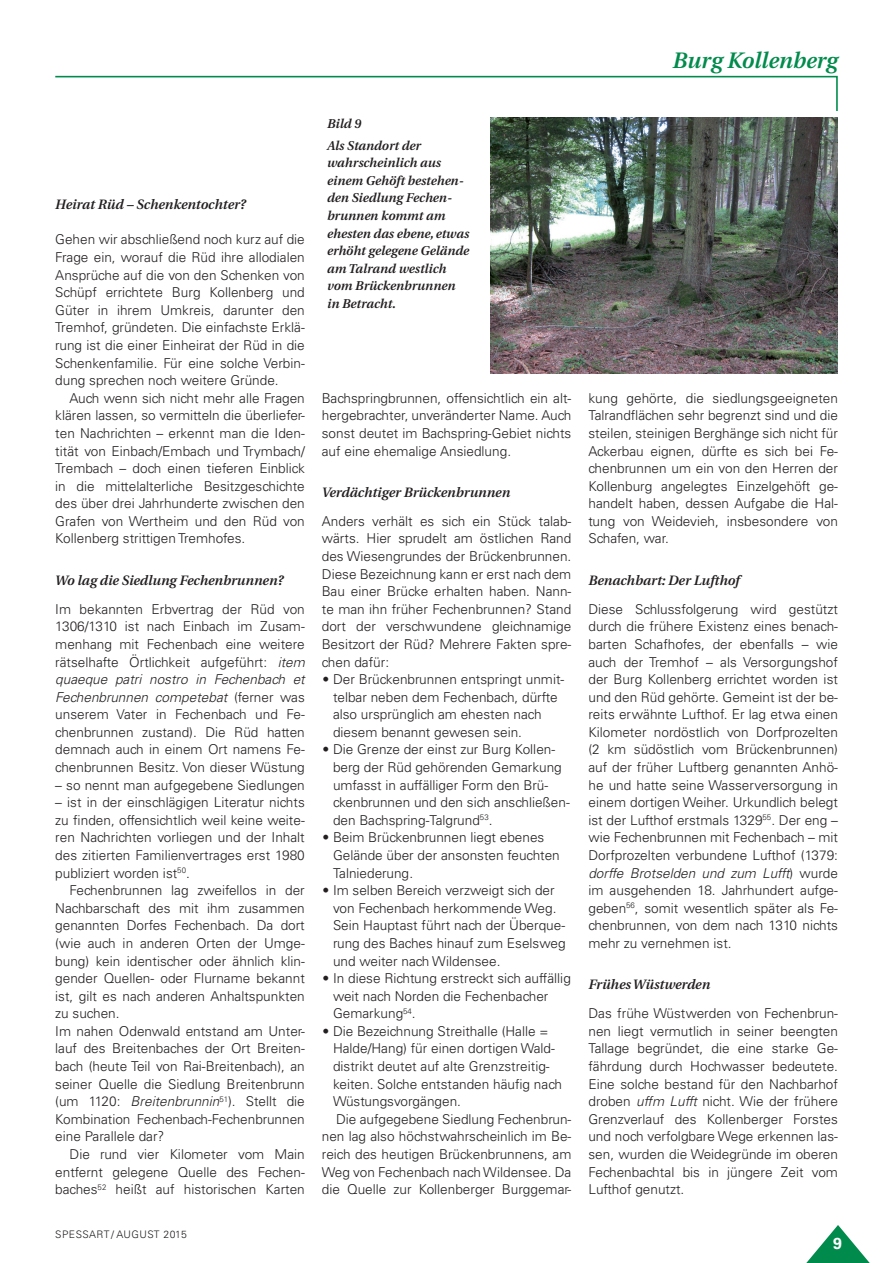
<style>
.page{position:relative;width:893px;height:1263px;background:#fff}
.page>*{position:absolute;margin:0;border:0;box-sizing:border-box;transform-origin:0 0}
.t1{font:italic 600 22.35px "Utopia";color:#008b4c}
.t2{font:700 16.05px "Univers LT";color:#fff}
.t3{font:300 13.65px/17.5px "Univers LT";color:#231f20;text-align:justify}
.t4{font:italic 600 13.65px "Utopia";color:#231f20}
.t5{font:italic 600 12.75px/17.5px "Utopia";color:#231f20}
.t6{font:300 10.35px "Univers LT";letter-spacing:.045em;color:#231f20}
.s1{font-style:italic}
.s2{font-stretch:condensed}
</style>
<div class="page">
<svg style="left:806px;top:1225px;width:64px;height:38px"></svg>
<svg style="left:55px;top:75px;width:783px;height:36px"></svg>
<img style="left:490px;top:118px;width:348px;height:255px">
<h1 class="t1" style="left:673px;top:48px;width:167px">Burg Kollenberg</h1>
<p class="t4" style="left:55px;top:196px;width:192px">Heirat Rüd – Schenkentochter?</p>
<p class="t3" style="left:55px;top:231px;width:251px">Gehen wir abschließend noch kurz auf die Frage ein, worauf die Rüd ihre allodialen Ansprüche auf die von den Schenken von Schüpf errichtete Burg Kollenberg und G üter in ihrem U mkreis, darunter den Tremhof, gründeten. Die einfachste Erklä&shy;rung ist die einer Einheirat der Rüd in die Schenkenfamilie. Für eine solche Verbin&shy;dung sprechen noch weitere G ründe.</p>
<p class="t3" style="left:55px;top:389px;width:251px;text-indent:14px">Auch wenn sich nicht mehr alle Fragen klären lassen, so vermitteln die überliefer&shy;ten Nachrichten – erkennt man die Iden&shy;tität von E inbach/E mbach und Trymbach/ Trembach – doch einen tieferen Einblick in die mittelalterliche Besitzgeschichte des über drei Jahrhunderte zwischen den G rafen von Wertheim und den Rüd von Kollenberg strittigen Tremhofes.</p>
<p class="t4" style="left:55px;top:573px;width:230px">Wo lag die Siedlung Fechenbrunnen?</p>
<p class="t3" style="left:55px;top:600px;width:251px">Im bekannten Erbvertrag der Rüd von 1306/1310 ist nach Einbach im Zusam&shy;menhang mit Fechenbach eine weitere rätselhafte Örtlichkeit aufgeführt: <span class="s1">item quaeque patri nostro in Fechenbach et Fechenbrunnen competebat</span> (ferner was unserem Vater in Fechenbach und Fe&shy;chenbrunnen zustand). Die Rüd hatten demnach auch in einem Ort namens Fe&shy;chenbrunnen Besitz. Von dieser Wüstung</p>
<p class="t3" style="left:55px;top:776px;width:251px">– so nennt man aufgegebene Siedlungen</p>
<p class="t3" style="left:55px;top:794px;width:251px">– ist in der einschlägigen Literatur nichts zu finden, offensichtlich weil keine weite&shy;ren Nachrichten vorliegen und der Inhalt des zitierten Familienvertrages erst 1980 publiziert worden ist<sup>50</sup>.</p>
<p class="t3" style="left:55px;top:881px;width:251px;text-align:left;text-indent:14px">Fechenbrunnen lag zweifellos in der Nachbarschaft des mit ihm zusammen genannten Dorfes Fechenbach. Da dort (wie auch in anderen Orten der U mge&shy;bung) kein identischer oder ähnlich klin&shy;gender Quellen- oder Flurname bekannt ist, gilt es nach anderen Anhaltspunkten zu suchen.<br>Im nahen Odenwald entstand am U nter&shy;lauf des Breitenbaches der Ort Breiten&shy;bach (heute Teil von Rai-Breitenbach), an seiner Quelle die Siedlung Breitenbrunn (um 1120: <span class="s1">Breitenbrunnin</span><sup>51</sup>). Stellt die Kombination Fechenbach-Fechenbrunnen eine Parallele dar?</p>
<p class="t3" style="left:55px;top:1145px;width:251px;text-indent:14px">Die rund vier Kilometer vom Main entfernt gelegene Quelle des Fechen&shy;baches<sup>52</sup> heißt auf historischen Karten</p>
<p class="t6" style="left:55px;top:1228px;width:133px">Spessart / August 2015</p>
<p class="t5" style="left:327px;top:113px;width:95px;line-height:21.9px">Bild 9<br>Als Standort der</p>
<p class="t5" style="left:327px;top:154px;width:143px">wahrscheinlich aus einem Gehöft bestehen&shy;den Siedlung Fechen&shy;brunnen kommt am ehesten das ebene, etwas erhöht gelegene Gelände am Talrand westlich vom Brückenbrunnen in Betracht.</p>
<p class="t3" style="left:322px;top:389px;width:251px">Bachspringbrunnen, offensichtlich ein alt&shy;hergebrachter, unveränderter Name. Auch sonst deutet im Bachspring-Gebiet nichts auf eine ehemalige Ansiedlung.</p>
<p class="t4" style="left:322px;top:485px;width:190px">Verdächtiger Brückenbrunnen</p>
<p class="t3" style="left:322px;top:512px;width:251px">Anders verhält es sich ein Stück talab&shy;wärts. Hier sprudelt am östlichen Rand des Wiesengrundes der Brückenbrunnen.<br>Diese Bezeichnung kann er erst nach dem Bau einer Brücke erhalten haben. Nann&shy;te man ihn früher Fechenbrunnen? Stand dort der verschwundene gleichnamige Besitzort der Rüd? Mehrere Fakten spre&shy;chen dafür:</p>
<p class="t3" style="left:333px;top:670px;width:233px;text-align:left;text-indent:-11px"><span class="s2">•</span> Der Brückenbrunnen entspringt unmit&shy;telbar neben dem Fechenbach, dürfte also ursprünglich am ehesten nach diesem benannt gewesen sein.</p>
<p class="t3" style="left:333px;top:741px;width:238px;text-align:left;text-indent:-11px"><span class="s2">•</span> Die G renze der einst zur Burg Kollen&shy;berg der Rüd gehörenden Gemarkung umfasst in auffälliger Form den Brü&shy;ckenbrunnen und den sich anschließen&shy;den Bachspring-Talgrund<sup>53</sup>.</p>
<p class="t3" style="left:333px;top:829px;width:228px;text-align:left;text-indent:-11px"><span class="s2">•</span> Beim Brückenbrunnen liegt ebenes<br>Gelände über der ansonsten feuchten<br>Talniederung.</p>
<p class="t3" style="left:333px;top:881px;width:234px;text-align:left;text-indent:-11px"><span class="s2">•</span> Im selben Bereich verzweigt sich der von Fechenbach herkommende Weg.<br>Sein Hauptast führt nach der Überque&shy;rung des Baches hinauf zum Eselsweg und weiter nach Wildensee.</p>
<p class="t3" style="left:333px;top:969px;width:239px;text-align:left;text-indent:-11px"><span class="s2">•</span> In diese R ichtung erstreckt sich auffällig weit nach Norden die Fechenbacher<br>Gemarkung<sup>54</sup>.</p>
<p class="t3" style="left:322px;top:1022px;width:228px"><span class="s2">•</span> Die Bezeichnung Streithalle (Halle =</p>
<p class="t3" style="left:333px;top:1040px;width:223px">Halde/Hang) für einen dortigen Wald-</p>
<p class="t3" style="left:333px;top:1057px;width:218px">distrikt deutet auf alte G renzstreitig-</p>
<p class="t3" style="left:333px;top:1075px;width:230px">keiten. Solche entstanden häufig nach</p>
<p class="t3" style="left:333px;top:1092px;width:129px">Wüstungsvorgängen.</p>
<p class="t3" style="left:336px;top:1110px;width:237px">Die aufgegebene Siedlung Fechenbrun-</p>
<p class="t3" style="left:322px;top:1128px;width:251px">nen lag also höchstwahrscheinlich im Be-</p>
<p class="t3" style="left:322px;top:1145px;width:251px">reich des heutigen Brückenbrunnens, am</p>
<p class="t3" style="left:322px;top:1163px;width:251px">Weg von Fechenbach nach Wildensee. Da</p>
<p class="t3" style="left:322px;top:1180px;width:251px">die Quelle zur Kollenberger Burggemar-</p>
<p class="t3" style="left:588px;top:389px;width:251px">kung gehörte, die siedlungsgeeigneten Talrandflächen sehr begrenzt sind und die steilen, steinigen Berghänge sich nicht für Ackerbau eignen, dürfte es sich bei Fe&shy;chenbrunnen um ein von den Herren der Kollenburg angelegtes Einzelgehöft ge&shy;handelt haben, dessen Aufgabe die Hal&shy;tung von Weidevieh, insbesondere von Schafen, war.</p>
<p class="t4" style="left:588px;top:573px;width:153px">Benachbart: Der Lufthof</p>
<p class="t3" style="left:588px;top:600px;width:251px">Diese Schlussfolgerung wird gestützt durch die frühere Existenz eines benach&shy;barten Schafhofes, der ebenfalls – wie auch der Tremhof – als Versorgungshof der Burg Kollenberg errichtet worden ist und den Rüd gehörte. Gemeint ist der be&shy;reits erwähnte Lufthof. E r lag etwa einen Kilometer nordöstlich von Dorfprozelten (2 km südöstlich vom Brückenbrunnen) auf der früher Luftberg genannten Anhö&shy;he und hatte seine Wasserversorgung in einem dortigen Weiher. U rkundlich belegt ist der Lufthof erstmals 1329<sup>55</sup>. Der eng – wie Fechenbrunnen mit Fechenbach – mit Dorfprozelten verbundene Lufthof (1379: <span class="s1">dorffe Brotselden und zum Lufft</span>) wurde im ausgehenden 18. Jahrhundert aufge&shy;geben<sup>56</sup>, somit wesentlich später als Fe&shy;chenbrunnen, von dem nach 1310 nichts mehr zu vernehmen ist.</p>
<p class="t4" style="left:588px;top:977px;width:123px">Frühes Wüstwerden</p>
<p class="t3" style="left:588px;top:1005px;width:251px">Das frühe Wüstwerden von Fechenbrun&shy;nen liegt vermutlich in seiner beengten Tallage begründet, die eine starke Ge&shy;fährdung durch Hochwasser bedeutete.<br>Eine solche bestand für den Nachbarhof droben <span class="s1">uffm Lufft</span> nicht. Wie der frühere G renzverlauf des Kollenberger Forstes und noch verfolgbare Wege erkennen las&shy;sen, wurden die Weidegründe im oberen Fechenbachtal bis in jüngere Zeit vom Lufthof genutzt.</p>
<p class="t2" style="left:833px;top:1234px;width:10px">9</p>
</div>
